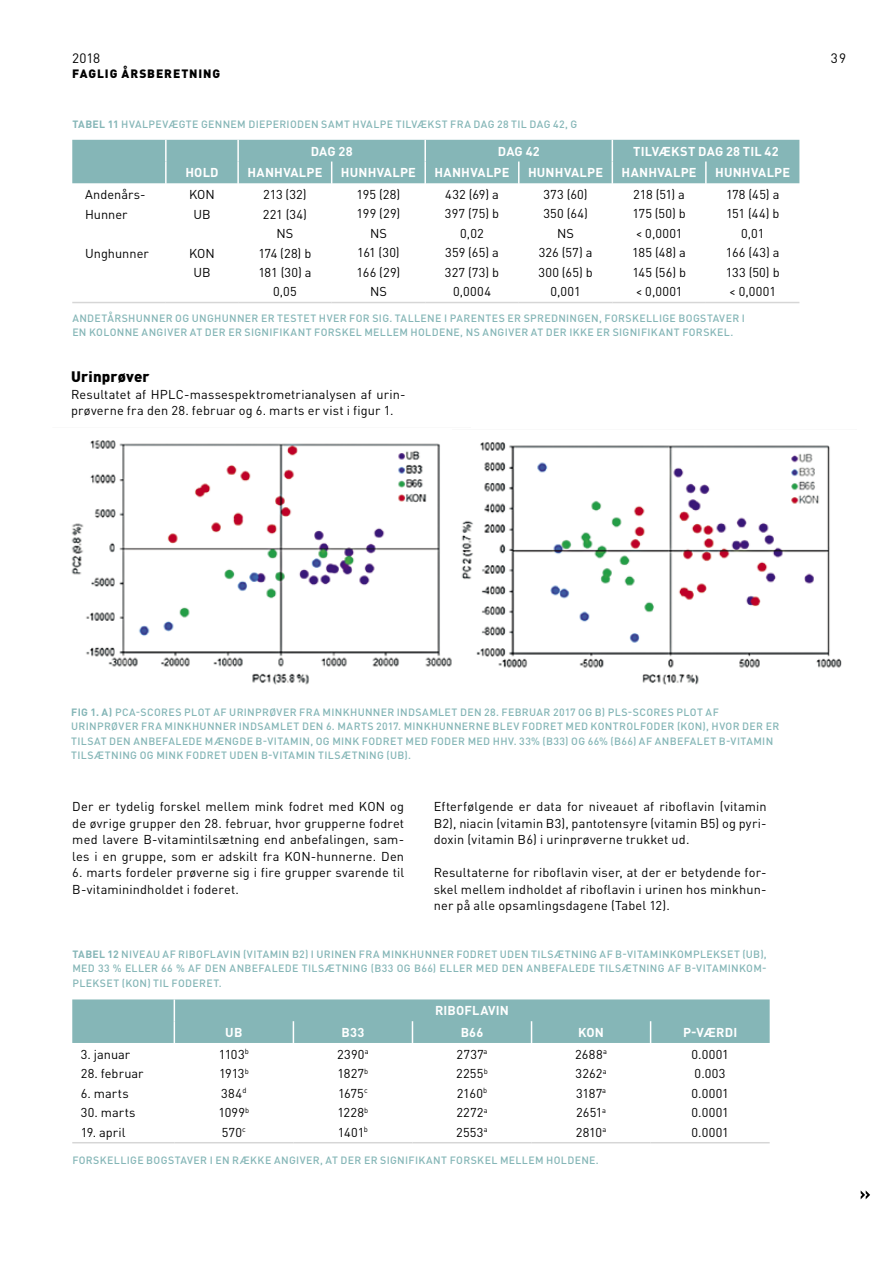
<style>
.page{position:relative;width:893px;height:1263px;background:#fff}
.page>*{position:absolute;margin:0;border:0;box-sizing:border-box;transform-origin:0 0}
.t1{font:900 15px "DIN Pro";letter-spacing:.01em;color:#000}
.t2{font:13.5px "DIN Pro";letter-spacing:.01em;color:#000}
.t3{font:12.75px/19.5px "DIN Pro";letter-spacing:.015em;color:#000;text-align:center}
.t4{font:700 12.75px "DIN Pro";letter-spacing:.015em;color:#fff}
.t5{font:900 12px "DIN Pro";letter-spacing:.075em;color:#000}
.t6{font:500 10.5px/14.2px "DIN Pro";letter-spacing:.03em;color:#85b6b7}
.s1{font-weight:700}
</style>
<div class="page">
<div style="left:72px;top:140px;width:727px;height:43px;background:#85b6b7"></div>
<hr style="left:705px;top:162px;width:2px;height:21px;background:#fff">
<hr style="left:72px;top:302px;width:94px;height:1px;background:#d6d6d6">
<hr style="left:166px;top:302px;width:72px;height:1px;background:#d6d6d6">
<hr style="left:238px;top:302px;width:94px;height:1px;background:#d6d6d6">
<hr style="left:332px;top:302px;width:93px;height:1px;background:#d6d6d6">
<hr style="left:425px;top:302px;width:94px;height:1px;background:#d6d6d6">
<hr style="left:519px;top:302px;width:93px;height:1px;background:#d6d6d6">
<hr style="left:612px;top:302px;width:94px;height:1px;background:#d6d6d6">
<hr style="left:706px;top:302px;width:93px;height:1px;background:#d6d6d6">
<img style="left:71px;top:440px;width:381px;height:245px">
<img style="left:461px;top:442px;width:381px;height:243px">
<svg style="left:861px;top:1190px;width:9px;height:9px"></svg>
<div style="left:72px;top:999px;width:698px;height:44px;background:#85b6b7"></div>
<hr style="left:72px;top:1142px;width:102px;height:1px;background:#d6d6d6">
<hr style="left:174px;top:1142px;width:119px;height:1px;background:#d6d6d6">
<hr style="left:293px;top:1142px;width:119px;height:1px;background:#d6d6d6">
<hr style="left:412px;top:1142px;width:119px;height:1px;background:#d6d6d6">
<hr style="left:531px;top:1142px;width:120px;height:1px;background:#d6d6d6">
<hr style="left:651px;top:1142px;width:119px;height:1px;background:#d6d6d6">
<p class="t2" style="left:72px;top:48px;width:30px">2018</p>
<p class="t2" style="left:831px;top:48px;width:17px">39</p>
<p class="t5" style="left:72px;top:64px;width:150px">FAGLIG ÅRSBERETNING</p>
<p class="t6" style="left:72px;top:116px;width:507px"><span class="s1">TABEL 11</span> HVALPEVÆGTE GENNEM DIEPERIODEN SAMT HVALPE TILVÆKST FRA DAG 28 TIL DAG 42, G</p>
<p class="t4" style="left:311px;top:140px;width:43px">DAG 28</p>
<p class="t4" style="left:498px;top:140px;width:43px">DAG 42</p>
<p class="t4" style="left:633px;top:140px;width:147px">TILVÆKST DAG 28 TIL 42</p>
<p class="t3" style="left:85px;top:183px;width:62px;text-align:left">Andenårs-<br>Hunner</p>
<p class="t3" style="left:85px;top:242px;width:65px">Unghunner</p>
<p class="t4" style="left:185px;top:162px;width:35px">HOLD</p>
<p class="t4" style="left:247px;top:162px;width:77px">HANHVALPE</p>
<p class="t4" style="left:341px;top:162px;width:77px">HUNHVALPE</p>
<p class="t4" style="left:434px;top:162px;width:77px">HANHVALPE</p>
<p class="t4" style="left:528px;top:162px;width:77px">HUNHVALPE</p>
<p class="t4" style="left:622px;top:162px;width:77px">HANHVALPE</p>
<p class="t4" style="left:715px;top:162px;width:77px">HUNHVALPE</p>
<p class="t3" style="left:189px;top:183px;width:27px">KON<br>UB</p>
<p class="t3" style="left:189px;top:242px;width:27px">KON<br>UB</p>
<p class="t3" style="left:258px;top:183px;width:55px">213 (32)<br>221 (34)<br>NS<br>174 (28) b<br>181 (30) a<br>0,05</p>
<p class="t3" style="left:357px;top:183px;width:45px">195 (28)<br>199 (29)<br>NS<br>161 (30)<br>166 (29)<br>NS</p>
<p class="t3" style="left:445px;top:183px;width:56px">432 (69) a<br>397 (75) b<br>0,02<br>359 (65) a<br>327 (73) b<br>0,0004</p>
<p class="t3" style="left:538px;top:183px;width:56px">373 (60)<br>350 (64)<br>NS<br>326 (57) a<br>300 (65) b<br>0,001</p>
<p class="t3" style="left:632px;top:183px;width:55px;text-align:left">218 (51) a<br>175 (50) b &lt; 0,0001<br>185 (48) a<br>145 (56) b &lt; 0,0001</p>
<p class="t3" style="left:726px;top:183px;width:55px">178 (45) a<br>151 (44) b<br>0,01<br>166 (43) a<br>133 (50) b &lt; 0,0001</p>
<p class="t6" style="left:72px;top:310px;width:674px">ANDETÅRSHUNNER OG UNGHUNNER ER TESTET HVER FOR SIG. TALLENE I PARENTES ER SPREDNINGEN, FORSKELLIGE BOGSTAVER I<br>EN KOLONNE ANGIVER AT DER ER SIGNIFIKANT FORSKEL MELLEM HOLDENE, NS ANGIVER AT DER IKKE ER SIGNIFIKANT FORSKEL.</p>
<p class="t1" style="left:71px;top:364px;width:80px">Urinprøver</p>
<p class="t3" style="left:71px;top:385px;width:336px;line-height:16.5px;text-align:left">Resultatet af HPLC-massespektrometrianalysen af urin&shy;prøverne fra den 28. februar og 6. marts er vist i figur 1.</p>
<p class="t6" style="left:71px;top:704px;width:709px"><span class="s1">FIG 1. A)</span> PCA-SCORES PLOT AF URINPRØVER FRA MINKHUNNER INDSAMLET DEN 28. FEBRUAR 2017 OG B) PLS-SCORES PLOT AF URINPRØVER FRA MINKHUNNER INDSAMLET DEN 6. MARTS 2017. MINKHUNNERNE BLEV FODRET MED KONTROLFODER (KON), HVOR DER ER TILSAT DEN ANBEFALEDE MÆNGDE B-VITAMIN, OG MINK FODRET MED FODER MED HHV. 33% (B33) OG 66% (B66) AF ANBEFALET B-VITAMIN TILSÆTNING OG MINK FODRET UDEN B-VITAMIN TILSÆTNING (UB).</p>
<p class="t3" style="left:72px;top:797px;width:333px;line-height:16.5px;text-align:justify">Der er tydelig forskel mellem mink fodret med KON og de øvrige grupper den 28. februar, hvor grupperne fodret med lavere B-vitamintilsætning end anbefalingen, sam&shy;les i en gruppe, som er adskilt fra KON-hunnerne. Den</p>
<p class="t3" style="left:72px;top:863px;width:333px;line-height:16.5px;text-align:left">6. marts fordeler prøverne sig i fire grupper svarende til<br>B-vitaminindholdet i foderet.</p>
<p class="t3" style="left:434px;top:797px;width:334px;line-height:16.5px;text-align:justify">Efterfølgende er data for niveauet af riboflavin (vitamin B2), niacin (vitamin B3), pantotensyre (vitamin B5) og pyri&shy;doxin (vitamin B6) i urinprøverne trukket ud.</p>
<p class="t3" style="left:434px;top:863px;width:334px;line-height:16.5px;text-align:justify">Resultaterne for riboflavin viser, at der er betydende for&shy;skel mellem indholdet af riboflavin i urinen hos minkhun&shy;ner på alle opsamlingsdagene (Tabel 12).</p>
<p class="t6" style="left:72px;top:946px;width:696px;text-align:justify"><span class="s1">TABEL 12</span> NIVEAU AF RIBOFLAVIN (VITAMIN B2) I URINEN FRA MINKHUNNER FODRET UDEN TILSÆTNING AF B-VITAMINKOMPLEKSET (UB), MED 33 % ELLER 66 % AF DEN ANBEFALEDE TILSÆTNING (B33 OG B66) ELLER MED DEN ANBEFALEDE TILSÆTNING AF B-VITAMINKOM-PLEKSET (KON) TIL FODERET.</p>
<p class="t4" style="left:435px;top:1000px;width:76px">RIBOFLAVIN</p>
<p class="t3" style="left:81px;top:1043px;width:51px">3. januar</p>
<p class="t3" style="left:81px;top:1062px;width:64px">28. februar</p>
<p class="t3" style="left:81px;top:1082px;width:49px">6. marts</p>
<p class="t3" style="left:81px;top:1101px;width:56px">30. marts</p>
<p class="t3" style="left:81px;top:1121px;width:46px">19. april</p>
<p class="t4" style="left:225px;top:1022px;width:19px">UB</p>
<p class="t4" style="left:342px;top:1022px;width:24px">B33</p>
<p class="t4" style="left:461px;top:1022px;width:24px">B66</p>
<p class="t4" style="left:578px;top:1022px;width:27px">KON</p>
<p class="t4" style="left:683px;top:1022px;width:56px">P-VÆRDI</p>
<p class="t3" style="left:218px;top:1043px;width:32px;text-align:left">1103<sup>b<br></sup>1913<sup>b<br></sup>384<sup>d<br></sup>1099<sup>b<br></sup>570<sup>c</sup></p>
<p class="t3" style="left:337px;top:1043px;width:33px;text-align:justify">2390<sup>a </sup>1827<sup>b </sup>1675<sup>c </sup>1228<sup>b </sup>1401<sup>b</sup></p>
<p class="t3" style="left:456px;top:1043px;width:33px;text-align:justify">2737<sup>a </sup>2255<sup>b </sup>2160<sup>b </sup>2272<sup>a </sup>2553<sup>a</sup></p>
<p class="t3" style="left:575px;top:1043px;width:33px;text-align:justify">2688<sup>a </sup>3262<sup>a </sup>3187<sup>a </sup>2651<sup>a </sup>2810<sup>a</sup></p>
<p class="t3" style="left:691px;top:1043px;width:39px;text-align:left">0.0001<br>0.003<br>0.0001<br>0.0001<br>0.0001</p>
<p class="t6" style="left:72px;top:1151px;width:528px">FORSKELLIGE BOGSTAVER I EN RÆKKE ANGIVER, AT DER ER SIGNIFIKANT FORSKEL MELLEM HOLDENE.</p>
</div>
